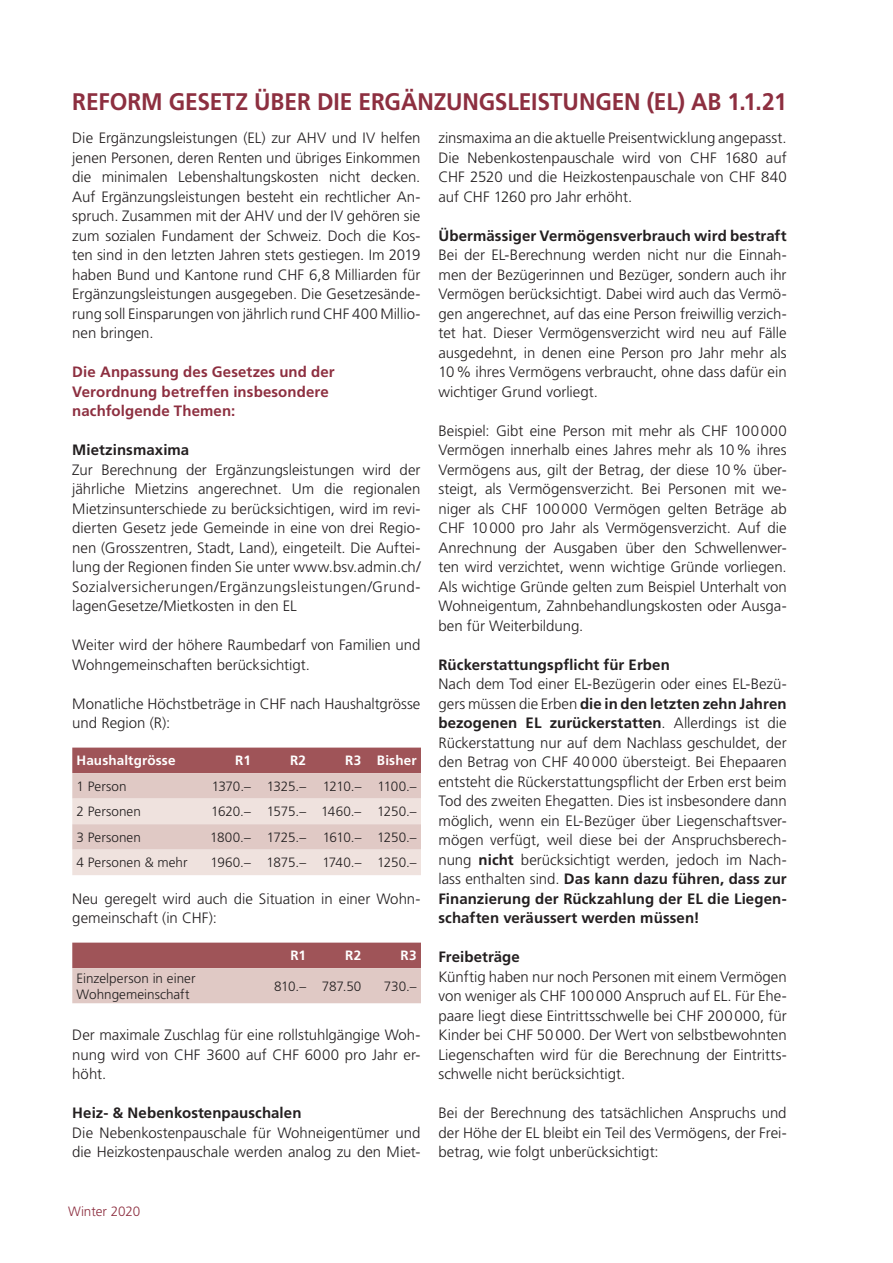
<style>
.page{position:relative;width:893px;height:1263px;background:#fff}
.page>*{position:absolute;margin:0;border:0;box-sizing:border-box;transform-origin:0 0}
.t1{font:700 24px "Frutiger LT Std";letter-spacing:-.005em;color:#8d2f40;scale:.95 1}
.t2{font:300 15px/19.5px "Frutiger LT Std";color:#231f20;text-align:justify}
.t3{font:700 15px "Frutiger LT Std";letter-spacing:.005em;color:#231f20}
.t4{font:700 15px/19.5px "Frutiger LT Std";letter-spacing:.005em;color:#8d2f40}
.t5{font:300 13.5px/16.5px "Frutiger LT Std";color:#231f20}
.t6{font:700 13.5px "Frutiger LT Std";letter-spacing:.01em;color:#fff}
.t7{font:300 13.5px "Frutiger LT Std";letter-spacing:-.04em;color:#231f20}
.t8{font:300 13.5px "Frutiger LT Std";letter-spacing:-.03em;color:#231f20}
.t9{font:300 13.5px "Frutiger LT Std";letter-spacing:-.02em;color:#231f20}
.t10{font:300 13.5px "Frutiger LT Std";letter-spacing:-.005em;color:#8d2f40}
.s1{font-weight:700}
</style>
<div class="page">
<svg style="left:72px;top:748px;width:349px;height:127px;background:#d9bcb9"></svg>
<svg style="left:72px;top:943px;width:349px;height:60px;background:#c49897"></svg>
<h1 class="t1" style="left:72px;top:88px;width:753px">REFORM GESETZ ÜBER DIE ERGÄNZUNGSLEISTUNGEN (EL) AB 1.1.21</h1>
<p class="t2" style="left:72px;top:128px;width:350px">Die Ergänzungsleistungen (EL) zur AHV und IV helfen jenen Personen, deren Renten und übriges Einkommen die minimalen Lebenshaltungskosten nicht decken.<br>Auf Ergänzungsleistungen besteht ein rechtlicher An&shy;spruch. Zusammen mit der AHV und der IV gehören sie zum sozialen Fundament der Schweiz. Doch die Kos&shy;ten sind in den letzten Jahren stets gestiegen. Im 2019 haben Bund und Kantone rund CHF 6,8 Milliarden für Ergänzungsleistungen ausgegeben. Die Gesetzesände&shy;rung soll Einsparungen von jährlich rund CHF 400 Millio&shy;nen bringen.</p>
<p class="t4" style="left:72px;top:362px;width:264px">Die Anpassung des Gesetzes und der<br>Verordnung betreffen insbesondere nachfolgende Themen:</p>
<p class="t3" style="left:72px;top:441px;width:118px">Mietzinsmaxima</p>
<p class="t2" style="left:72px;top:460px;width:350px">Zur Berechnung der Ergänzungsleistungen wird der jährliche Mietzins angerechnet. Um die regionalen Mietzinsunterschiede zu berücksichtigen, wird im revi&shy;dierten Gesetz jede Gemeinde in eine von drei Regio&shy;nen (Grosszentren, Stadt, Land), eingeteilt. Die Auftei&shy;lung der Regionen finden Sie unter www.bsv.admin.ch/ Sozialversicherungen/Ergänzungsleistungen/Grund&shy;lagenGesetze/Mietkosten in den EL</p>
<p class="t2" style="left:72px;top:635px;width:350px">Weiter wird der höhere Raumbedarf von Familien und<br>Wohngemeinschaften berücksichtigt.</p>
<p class="t2" style="left:72px;top:694px;width:350px">Monatliche Höchstbeträge in CHF nach Haushaltgrösse und Region (R):</p>
<p class="t2" style="left:438px;top:128px;width:350px">zinsmaxima an die aktuelle Preisentwicklung angepasst.<br>Die Nebenkostenpauschale wird von CHF 1680 auf CHF 2520 und die Heizkostenpauschale von CHF 840 auf CHF 1260 pro Jahr erhöht.</p>
<p class="t3" style="left:438px;top:226px;width:350px">Übermässiger Vermögensverbrauch wird bestraft</p>
<p class="t2" style="left:438px;top:245px;width:350px">Bei der EL-Berechnung werden nicht nur die Einnah&shy;men der Bezügerinnen und Bezüger, sondern auch ihr Vermögen berücksichtigt. Dabei wird auch das Vermö&shy;gen angerechnet, auf das eine Person freiwillig verzich&shy;tet hat. Dieser Vermögensverzicht wird neu auf Fälle ausgedehnt, in denen eine Person pro Jahr mehr als 10% ihres Vermögens verbraucht, ohne dass dafür ein wichtiger Grund vorliegt.</p>
<p class="t2" style="left:438px;top:421px;width:350px">Beispiel: Gibt eine Person mit mehr als CHF 100000<br>Vermögen innerhalb eines Jahres mehr als 10% ihres Vermögens aus, gilt der Betrag, der diese 10% über&shy;steigt, als Vermögensverzicht. Bei Personen mit we&shy;niger als CHF 100000 Vermögen gelten Beträge ab CHF 10000 pro Jahr als Vermögensverzicht. Auf die Anrechnung der Ausgaben über den Schwellenwer&shy;ten wird verzichtet, wenn wichtige Gründe vorliegen.<br>Als wichtige Gründe gelten zum Beispiel Unterhalt von Wohneigentum, Zahnbehandlungskosten oder Ausga&shy;ben für Weiterbildung.</p>
<p class="t3" style="left:438px;top:655px;width:233px">Rückerstattungspflicht für Erben</p>
<p class="t2" style="left:438px;top:674px;width:350px">Nach dem Tod einer EL-Bezügerin oder eines EL-Bezü&shy;gers müssen die Erben <span class="s1">die in den letzten zehn Jahren bezogenen EL zurückerstatten</span>. Allerdings ist die Rückerstattung nur auf dem Nachlass geschuldet, der den Betrag von CHF 40000 übersteigt. Bei Ehepaaren entsteht die Rückerstattungspflicht der Erben erst beim Tod des zweiten Ehegatten. Dies ist insbesondere dann möglich, wenn ein EL-Bezüger über Liegenschaftsver&shy;mögen verfügt, weil diese bei der Anspruchsberech&shy;nung <span class="s1">nicht</span> berücksichtigt werden, jedoch im Nach&shy;lass enthalten sind. <span class="s1">Das kann dazu führen, dass zur Finanzierung der Rückzahlung der EL die Liegen&shy;schaften veräussert werden müssen!</span></p>
<p class="t3" style="left:438px;top:948px;width:83px">Freibeträge</p>
<p class="t2" style="left:438px;top:967px;width:350px">Künftig haben nur noch Personen mit einem Vermögen von weniger als CHF 100000 Anspruch auf EL. Für Ehe&shy;paare liegt diese Eintrittsschwelle bei CHF 200000, für Kinder bei CHF 50000. Der Wert von selbstbewohnten Liegenschaften wird für die Berechnung der Eintritts&shy;schwelle nicht berücksichtigt.</p>
<p class="t2" style="left:438px;top:1103px;width:350px">Bei der Berechnung des tatsächlichen Anspruchs und der Höhe der EL bleibt ein Teil des Vermögens, der Frei&shy;betrag, wie folgt unberücksichtigt:</p>
<p class="t6" style="left:77px;top:753px;width:101px">Haushaltgrösse</p>
<p class="t6" style="left:235px;top:753px;width:17px">R1</p>
<p class="t6" style="left:290px;top:753px;width:18px">R2</p>
<p class="t6" style="left:345px;top:753px;width:73px">R3 Bisher</p>
<p class="t5" style="left:77px;top:778px;width:52px">1 Person</p>
<p class="t7" style="left:212px;top:779px;width:206px">1370.– 1325.– 1210.– 1100.–</p>
<p class="t5" style="left:77px;top:804px;width:66px">2 Personen</p>
<p class="t5" style="left:211px;top:804px;width:207px">1620.– 1575.– 1460.– 1250.–</p>
<p class="t5" style="left:77px;top:829px;width:66px">3 Personen</p>
<p class="t8" style="left:210px;top:830px;width:208px">1800.– 1725.– 1610.– 1250.–</p>
<p class="t5" style="left:77px;top:855px;width:113px">4 Personen &amp; mehr</p>
<p class="t9" style="left:211px;top:855px;width:208px">1960.– 1875.– 1740.– 1250.–</p>
<p class="t2" style="left:72px;top:889px;width:350px">Neu geregelt wird auch die Situation in einer Wohn&shy;gemeinschaft (in CHF):</p>
<p class="t6" style="left:291px;top:948px;width:17px">R1</p>
<p class="t6" style="left:345px;top:948px;width:18px">R2</p>
<p class="t6" style="left:401px;top:948px;width:18px">R3</p>
<p class="t5" style="left:77px;top:970px;width:120px">Einzelperson in einer<br>Wohngemeinschaft</p>
<p class="t5" style="left:274px;top:978px;width:89px">810.– 787.50</p>
<p class="t5" style="left:384px;top:978px;width:34px">730.–</p>
<p class="t2" style="left:72px;top:1025px;width:350px">Der maximale Zuschlag für eine rollstuhlgängige Woh&shy;nung wird von CHF 3600 auf CHF 6000 pro Jahr er&shy;höht.</p>
<p class="t3" style="left:72px;top:1104px;width:231px">Heiz- &amp; Nebenkostenpauschalen</p>
<p class="t2" style="left:72px;top:1123px;width:350px">Die Nebenkostenpauschale für Wohneigentümer und die Heizkostenpauschale werden analog zu den Miet-</p>
<p class="t10" style="left:68px;top:1203px;width:74px">Winter 2020</p>
</div>
